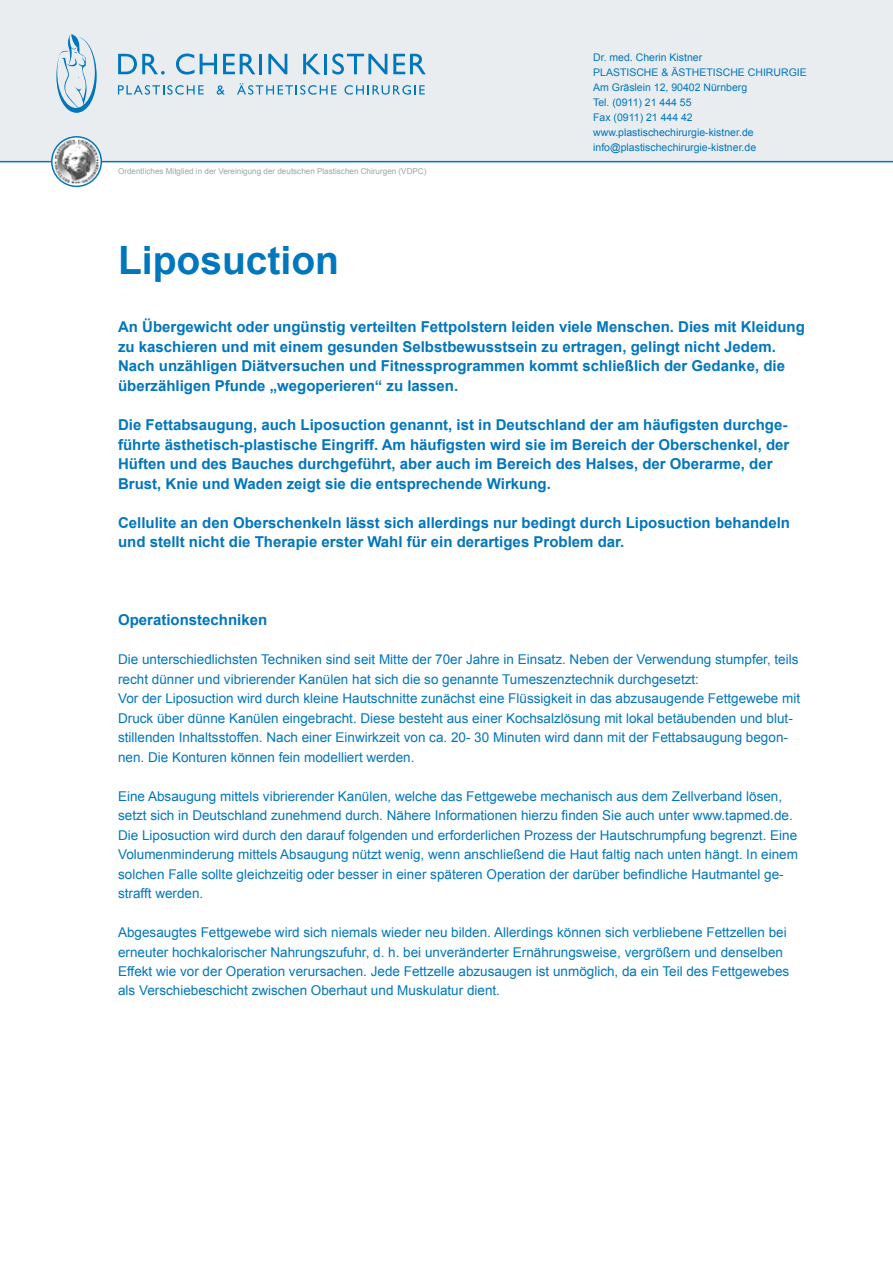
<style>
.page{position:relative;width:893px;height:1263px;background:#fff}
.page>*{position:absolute;margin:0;border:0;box-sizing:border-box;transform-origin:0 0}
.t1{font:700 39px "Arial";color:#0076bd}
.t2{font:700 15px/19.5px "Arial";color:#0076bd}
.t3{font:13.5px/19.5px "Arial";color:#0076bd}
.t4{font:10.5px/15px "Arial";color:#0076bd}
.t5{font:8.1px "Arial";color:#94a7b0}
</style>
<div class="page">
<div style="left:0;top:0;width:893px;height:162px;background:#e9edf0"></div>
<svg style="left:118px;top:54px;width:47px;height:21px"></svg>
<svg style="left:176px;top:54px;width:18px;height:21px"></svg>
<svg style="left:200px;top:54px;width:17px;height:20px"></svg>
<svg style="left:223px;top:54px;width:32px;height:20px"></svg>
<hr style="left:259px;top:54px;width:3px;height:20px;background:#0076bd">
<svg style="left:268px;top:54px;width:19px;height:20px"></svg>
<svg style="left:303px;top:54px;width:18px;height:20px"></svg>
<hr style="left:324px;top:54px;width:3px;height:20px;background:#0076bd">
<svg style="left:332px;top:54px;width:55px;height:21px"></svg>
<svg style="left:393px;top:54px;width:33px;height:20px"></svg>
<svg style="left:118px;top:85px;width:86px;height:10px"></svg>
<svg style="left:217px;top:85px;width:8px;height:10px"></svg>
<svg style="left:237px;top:83px;width:100px;height:12px"></svg>
<svg style="left:344px;top:85px;width:81px;height:10px"></svg>
<svg style="left:56px;top:34px;width:41px;height:79px"></svg>
<hr style="left:0;top:161px;width:893px;height:1px;background:#0076bd">
<svg style="left:52px;top:137px;width:49px;height:49px"></svg>
<img style="left:55px;top:140px;width:43px;height:43px">
<div style="left:51px;top:136px;width:51px;height:51px;border:2px solid #0076bd;border-radius:50%"></div>
<p class="t5" style="left:118px;top:166px;width:310px">Ordentliches Mitglied in der Vereinigung der deutschen Plastischen Chirurgen (VDPC)</p>
<p class="t4" style="left:593px;top:50px;width:215px">Dr. med. Cherin Kistner<br>PLASTISCHE &amp; ÄSTHETISCHE CHIRURGIE<br>Am Gräslein 12, 90402 Nürnberg<br>Tel. (0911) 21 444 55<br>Fax (0911) 21 444 42 www.plastischechirurgie-kistner.de info@plastischechirurgie-kistner.de</p>
<h1 class="t1" style="left:118px;top:235px;width:223px">Liposuction</h1>
<p class="t2" style="left:118px;top:318px;width:688px">An Übergewicht oder ungünstig verteilten Fettpolstern leiden viele Menschen. Dies mit Kleidung zu kaschieren und mit einem gesunden Selbstbewusstsein zu ertragen, gelingt nicht Jedem.<br>Nach unzähligen Diätversuchen und Fitnessprogrammen kommt schließlich der Gedanke, die überzähligen Pfunde „wegoperieren“ zu lassen.</p>
<p class="t2" style="left:118px;top:415px;width:673px">Die Fettabsaugung, auch Liposuction genannt, ist in Deutschland der am häufigsten durchge&shy;führte ästhetisch-plastische Eingriff. Am häufigsten wird sie im Bereich der Oberschenkel, der Hüften und des Bauches durchgeführt, aber auch im Bereich des Halses, der Oberarme, der Brust, Knie und Waden zeigt sie die entsprechende Wirkung.</p>
<p class="t2" style="left:118px;top:513px;width:673px">Cellulite an den Oberschenkeln lässt sich allerdings nur bedingt durch Liposuction behandeln und stellt nicht die Therapie erster Wahl für ein derartiges Problem dar.</p>
<p class="t2" style="left:118px;top:610px;width:151px">Operationstechniken</p>
<p class="t3" style="left:118px;top:650px;width:684px">Die unterschiedlichsten Techniken sind seit Mitte der 70er Jahre in Einsatz. Neben der Verwendung stumpfer, teils recht dünner und vibrierender Kanülen hat sich die so genannte Tumeszenztechnik durchgesetzt:<br>Vor der Liposuction wird durch kleine Hautschnitte zunächst eine Flüssigkeit in das abzusaugende Fettgewebe mit Druck über dünne Kanülen eingebracht. Diese besteht aus einer Kochsalzlösung mit lokal betäubenden und blut&shy;stillenden Inhaltsstoffen. Nach einer Einwirkzeit von ca. 20- 30 Minuten wird dann mit der Fettabsaugung begon&shy;nen. Die Konturen können fein modelliert werden.</p>
<p class="t3" style="left:118px;top:786px;width:681px">Eine Absaugung mittels vibrierender Kanülen, welche das Fettgewebe mechanisch aus dem Zellverband lösen, setzt sich in Deutschland zunehmend durch. Nähere Informationen hierzu finden Sie auch unter www.tapmed.de.<br>Die Liposuction wird durch den darauf folgenden und erforderlichen Prozess der Hautschrumpfung begrenzt. Eine Volumenminderung mittels Absaugung nützt wenig, wenn anschließend die Haut faltig nach unten hängt. In einem solchen Falle sollte gleichzeitig oder besser in einer späteren Operation der darüber befindliche Hautmantel ge&shy;strafft werden.</p>
<p class="t3" style="left:118px;top:923px;width:673px">Abgesaugtes Fettgewebe wird sich niemals wieder neu bilden. Allerdings können sich verbliebene Fettzellen bei erneuter hochkalorischer Nahrungszufuhr, d. h. bei unveränderter Ernährungsweise, vergrößern und denselben Effekt wie vor der Operation verursachen. Jede Fettzelle abzusaugen ist unmöglich, da ein Teil des Fettgewebes als Verschiebeschicht zwischen Oberhaut und Muskulatur dient.</p>
</div>
